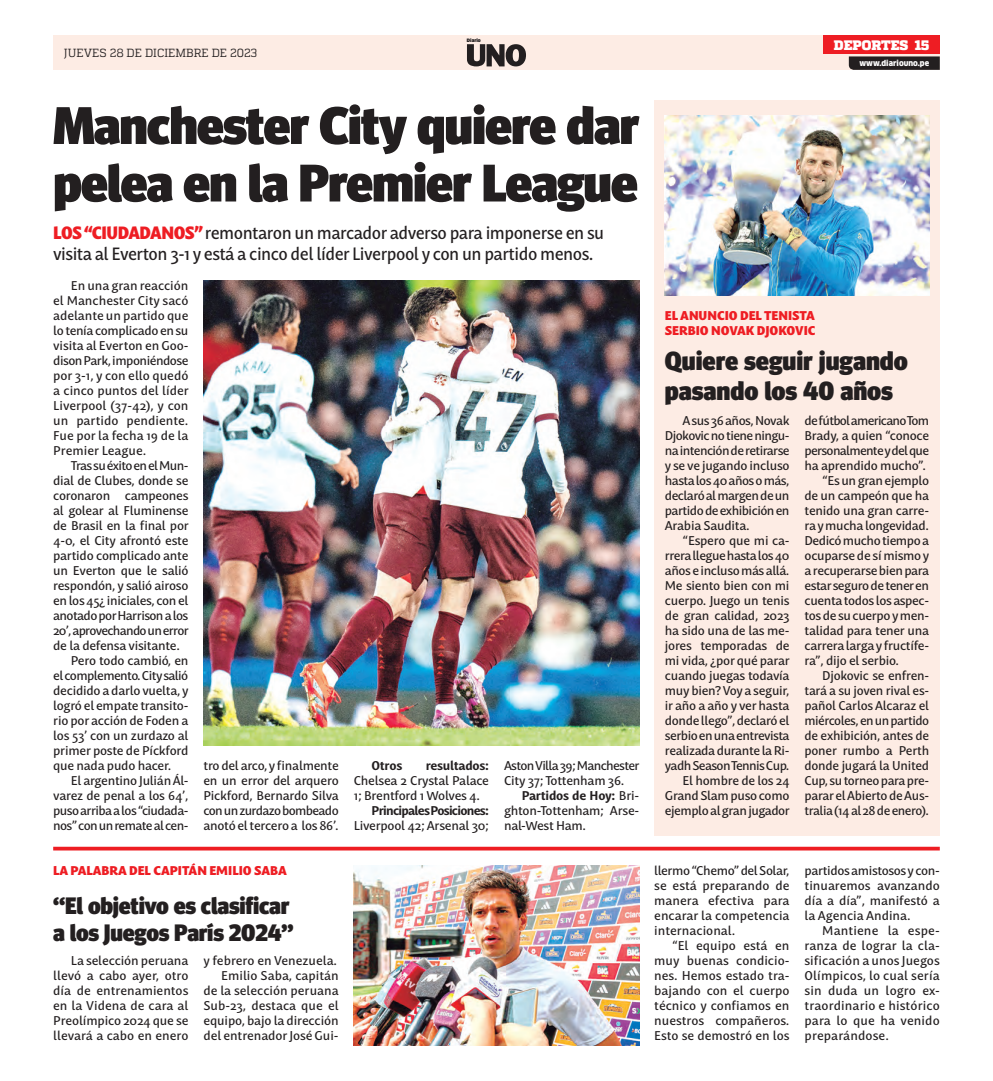
<style>
.page{position:relative;width:993px;height:1081px;background:#fff}
.page>*{position:absolute;margin:0;border:0;box-sizing:border-box;transform-origin:0 0}
.TITULAR{font:900 52.75px "Meta Head OT";letter-spacing:-.02em;color:#231f20}
.TITULAR_SECUNDARIO_G{font:900 26.25px "Meta Head OT";color:#231f20}
.TITULAR_SECUNDARIO_G-2{font:900 23.75px "Meta Head OT";letter-spacing:-.01em;color:#231f20}
.t1{font:500 17.5px/21px "Mastro Sans";letter-spacing:-.03em;color:#231f20;scale:.95 1}
.t2{font:900 13.75px "Quadon";color:#fff}
.TEXTO_NOTA{font:500 12.5px/15px "Mastro Sans";letter-spacing:-.02em;color:#231f20;text-align:justify}
.VOLADA_SECUNDARIA{font:900 12.5px "Mastro Sans";color:#ee1d23}
.TEXTO_NOTA-2{font:700 12.5px/15px "Mastro Sans";letter-spacing:-.055em;color:#231f20;text-align:right}
.TEXTO_NOTA-3{font:500 12.5px/15px "Mastro Sans";letter-spacing:-.05em;color:#231f20}
.TEXTO_NOTA-4{font:500 12.5px "Mastro Sans";color:#231f20}
.t3{font:11.75px "Quadon";color:#231f20;scale:.95 1}
.t4{font:900 7.88px "Clan Pro";color:#fff;scale:.95 1}
.t5{font:900 4.62px "Clan Pro";letter-spacing:-.01em;color:#231f20}
.s1{font-weight:900;color:#ee1d23}
.s2{font-weight:700}
.s3{font-weight:500}
</style>
<div class="page">
<div style="left:53px;top:35px;width:886px;height:35px;background:#fdece4"></div>
<div style="left:823px;top:35px;width:116px;height:19px;background:#ee1d23"></div>
<svg style="left:848px;top:56px;width:91px;height:14px"></svg>
<svg style="left:467px;top:44px;width:59px;height:22px"></svg>
<div style="left:654px;top:100px;width:285px;height:735px;background:#fdece4"></div>
<img style="left:664px;top:115px;width:264px;height:180px">
<img style="left:203px;top:280px;width:436px;height:465px">
<img style="left:353px;top:865px;width:286px;height:180px">
<hr style="left:53px;top:847px;width:886px;height:3px;background:#ee1d23">
<p class="t3" style="left:64px;top:46px;width:205px">JUEVES 28 DE DICIEMBRE DE 2023</p>
<p class="t5" style="left:467px;top:38px;width:15px">Diario</p>
<p class="TITULAR" style="left:53px;top:94px;width:587px">Manchester City quiere dar</p>
<p class="TITULAR" style="left:53px;top:152px;width:586px">pelea en la Premier League</p>
<p class="t1" style="left:53px;top:221px;width:581px"><span class="s1">LOS “CIUDADANOS”</span> remontaron un marcador adverso para imponerse en su visita al Everton 3-1 y está a cinco del líder Liverpool y con un partido menos.</p>
<p class="TEXTO_NOTA" style="left:53px;top:277px;width:137px;text-indent:18px">En una gran reacción el Manchester City sacó adelante un partido que lo tenía complicado en su visita al Everton en Goo&shy;dison Park, imponiéndose por 3-1, y con ello quedó a cinco puntos del líder Liverpool (37-42), y con un partido pendiente.<br>Fue por la fecha 19 de la Premier League.</p>
<p class="TEXTO_NOTA" style="left:53px;top:457px;width:137px;text-indent:18px">Tras su éxito en el Mun&shy;dial de Clubes, donde se coronaron campeones al golear al Fluminense de Brasil en la final por 4-0, el City afrontó este partido complicado ante un Everton que le salió respondón, y salió airoso en los 45¿ iniciales, con el anotado por Harrison a los 20’, aprovechando un error de la defensa visitante.</p>
<p class="TEXTO_NOTA" style="left:53px;top:652px;width:137px;text-indent:18px">Pero todo cambió, en el complemento. City salió decidido a darlo vuelta, y logró el empate transito&shy;rio por acción de Foden a los 53’ con un zurdazo al primer poste de Píckford que nada pudo hacer.</p>
<p class="TEXTO_NOTA" style="left:53px;top:772px;width:137px;text-indent:18px">El argentino Julián Ál&shy;varez de penal a los 64’, puso arriba a los “ciudada&shy;nos” con un remate al cen-</p>
<p class="TEXTO_NOTA" style="left:203px;top:757px;width:137px">tro del arco, y finalmente en un error del arquero Pickford, Bernardo Silva con un zurdazo bombeado anotó el tercero a los 86’.</p>
<p class="TEXTO_NOTA-2" style="left:371px;top:757px;width:32px">Otros</p>
<p class="TEXTO_NOTA" style="left:353px;top:757px;width:137px;text-indent:72px"><span class="s2">resultados:<br></span>Chelsea 2 Crystal Palace 1; Brentford 1 Wolves 4.</p>
<p class="TEXTO_NOTA-2" style="left:353px;top:802px;width:137px">Principales Posiciones:<br><span class="s3">Liverpool 42; Arsenal 30;</span></p>
<p class="TEXTO_NOTA-3" style="left:504px;top:757px;width:137px">Aston Villa 39; Manchester<br>City 37; Tottenham 36.</p>
<p class="TEXTO_NOTA" style="left:504px;top:787px;width:137px;text-indent:18px"><span class="s2">Partidos de Hoy:</span> Bri&shy;ghton-Tottenham; Arse&shy;nal-West Ham.</p>
<p class="t2" style="left:833px;top:37px;width:76px">DEPORTES</p>
<p class="t2" style="left:914px;top:37px;width:16px">15</p>
<p class="t4" style="left:859px;top:59px;width:75px">www.diariouno.pe</p>
<p class="VOLADA_SECUNDARIA" style="left:664px;top:305px;width:151px">EL ANUNCIO DEL TENISTA</p>
<p class="VOLADA_SECUNDARIA" style="left:664px;top:320px;width:152px">SERBIO NOVAK DJOKOVIC</p>
<p class="TITULAR_SECUNDARIO_G" style="left:664px;top:346px;width:244px">Quiere seguir jugando</p>
<p class="TITULAR_SECUNDARIO_G" style="left:664px;top:376px;width:229px">pasando los 40 años</p>
<p class="TEXTO_NOTA" style="left:664px;top:412px;width:126px;text-indent:18px">A sus 36 años, Novak Djokovic no tiene ningu&shy;na intención de retirarse y se ve jugando incluso hasta los 40 años o más, declaró al margen de un partido de exhibición en Arabia Saudita.</p>
<p class="TEXTO_NOTA" style="left:664px;top:532px;width:126px;text-indent:18px">“Espero que mi ca&shy;rrera llegue hasta los 40 años e incluso más allá.<br>Me siento bien con mi cuerpo. Juego un tenis de gran calidad, 2023 ha sido una de las me&shy;jores temporadas de mi vida, ¿por qué parar cuando juegas todavía muy bien? Voy a seguir, ir año a año y ver hasta donde llego”, declaró el serbio en una entrevista realizada durante la Ri&shy;yadh Season Tennis Cup.</p>
<p class="TEXTO_NOTA" style="left:664px;top:772px;width:126px;text-indent:18px">El hombre de los 24<br>Grand Slam puso como ejemplo al gran jugador</p>
<p class="TEXTO_NOTA" style="left:804px;top:412px;width:126px">de fútbol americano Tom Brady, a quien “conoce personalmente y del que ha aprendido mucho”.</p>
<p class="TEXTO_NOTA" style="left:804px;top:472px;width:126px;text-indent:18px">“Es un gran ejemplo de un campeón que ha tenido una gran carre&shy;ra y mucha longevidad.<br>Dedicó mucho tiempo a ocuparse de sí mismo y a recuperarse bien para estar seguro de tener en cuenta todos los aspec&shy;tos de su cuerpo y men&shy;talidad para tener una carrera larga y fructífe&shy;ra”, dijo el serbio.</p>
<p class="TEXTO_NOTA" style="left:804px;top:667px;width:126px;text-indent:18px">Djokovic se enfren&shy;tará a su joven rival es&shy;pañol Carlos Alcaraz el miércoles, en un partido de exhibición, antes de poner rumbo a Perth donde jugará la United Cup, su torneo para pre&shy;parar el Abierto de Aus&shy;tralia (14 al 28 de enero).</p>
<p class="VOLADA_SECUNDARIA" style="left:53px;top:860px;width:235px">LA PALABRA DEL CAPITÁN EMILIO SABA</p>
<p class="TEXTO_NOTA" style="left:654px;top:862px;width:137px">llermo “Chemo” del Solar, se está preparando de manera efectiva para encarar la competencia internacional.</p>
<p class="TEXTO_NOTA" style="left:654px;top:937px;width:137px;text-indent:18px">“El equipo está en muy buenas condicio&shy;nes. Hemos estado tra&shy;bajando con el cuerpo técnico y confiamos en nuestros compañeros.<br>Esto se demostró en los</p>
<p class="TITULAR_SECUNDARIO_G-2" style="left:53px;top:892px;width:238px">“El objetivo es clasificar</p>
<p class="TITULAR_SECUNDARIO_G-2" style="left:53px;top:918px;width:242px">a los Juegos París 2024”</p>
<p class="TEXTO_NOTA" style="left:53px;top:952px;width:137px;text-indent:18px">La selección peruana llevó a cabo ayer, otro día de entrenamientos en la Videna de cara al Preolímpico 2024 que se llevará a cabo en enero</p>
<p class="TEXTO_NOTA-4" style="left:203px;top:951px;width:135px">y febrero en Venezuela.</p>
<p class="TEXTO_NOTA" style="left:203px;top:967px;width:137px;text-indent:18px">Emilio Saba, capitán de la selección peruana Sub-23, destaca que el equipo, bajo la dirección del entrenador José Gui-</p>
<p class="TEXTO_NOTA" style="left:804px;top:862px;width:137px">partidos amistosos y con&shy;tinuaremos avanzando día a día”, manifestó a la Agencia Andina.</p>
<p class="TEXTO_NOTA" style="left:804px;top:922px;width:137px;text-indent:18px">Mantiene la espe&shy;ranza de lograr la cla&shy;sificación a unos Juegos Olímpicos, lo cual sería sin duda un logro ex&shy;traordinario e histórico para lo que ha venido preparándose.</p>
</div>
